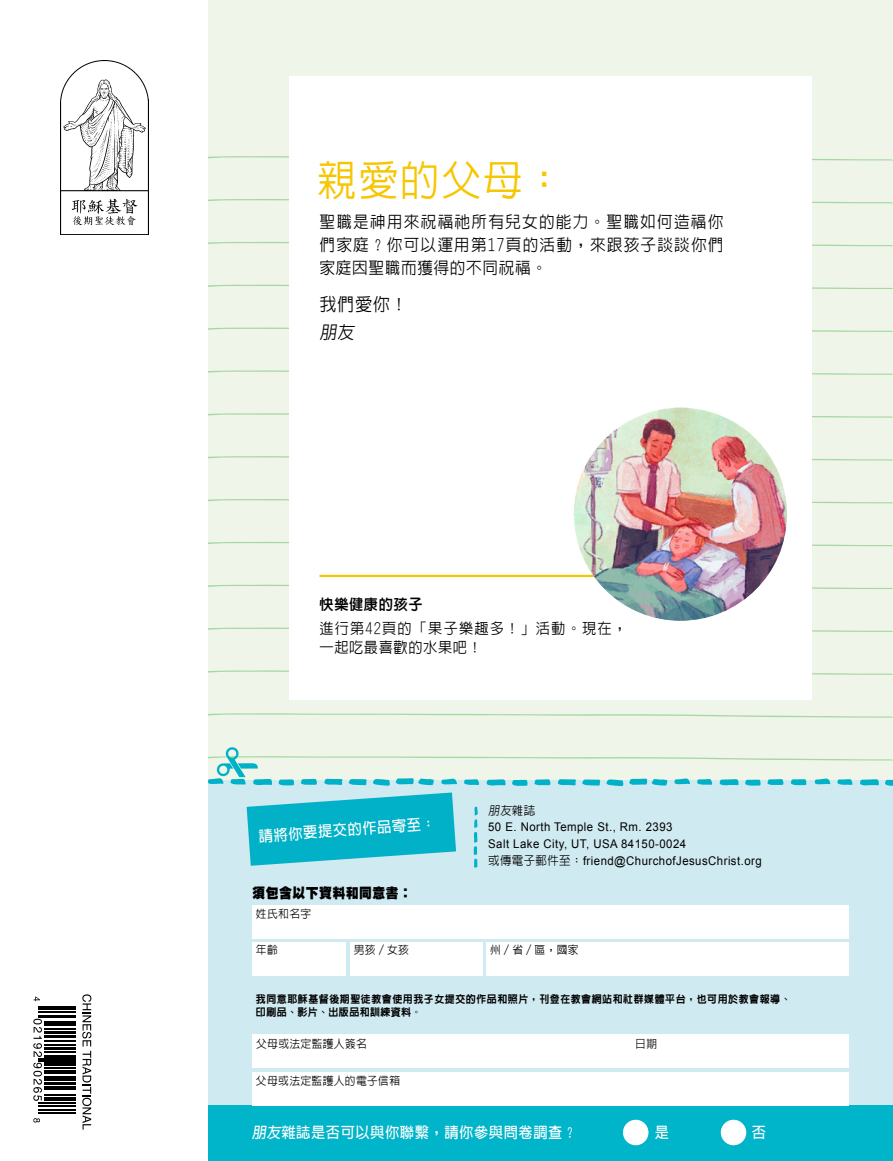
<style>
.page{position:relative;width:893px;height:1161px;background:#fff}
.page>*{position:absolute;margin:0;border:0;box-sizing:border-box;transform-origin:0 0}
.artcl1_h1_Dots{font:500 42px "AR Hei B5";letter-spacing:.04em;color:#f6c600;scale:.95 1}
.artcl1_p1{font:500 18px "AR Hei B5";color:#000;scale:.95 1}
.artcl1_p1_first{font:500 16.5px/23.1px "AR Hei B5";letter-spacing:.075em;color:#000;text-align:justify;scale:.95 1}
.artcl1_p1_aside_info_white_survey_contac{font:700 15px "AR Hei B5";letter-spacing:.04em;color:#fff;scale:.95 1}
.artcl1_p1_aside_sidebar_first{font:500 15px/19.5px "AR Hei B5";letter-spacing:.08em;color:#000;scale:.95 1}
.artcl1_p1_title_aside_sidebar{font:800 15px "AR Hei B5";letter-spacing:.04em;color:#000;scale:.95 1}
.artcl1_p1_aside_info{font:900 13.5px "AR Hei B5";letter-spacing:.04em;color:#000;scale:.95 1}
.artcl1_p1_address_aside_info{font:12px "Arial";letter-spacing:.04em;color:#000;scale:.95 1}
.artcl1_p1_address_aside_info-2{font:500 12px "AR Hei B5";color:#000;scale:.95 1}
.artcl1_p1_aside_info-2{font:500 11.25px "AR Hei B5";letter-spacing:.04em;color:#000;scale:.95 1}
.artcl1_p1_aside_info-3{font:800 10.5px/12.6px "AR Hei B5";letter-spacing:.05em;color:#000;scale:.95 1}
.s1{font-family:"AR Hei B5";font-weight:500}
</style>
<div class="page">
<div style="left:208px;top:0;width:685px;height:782px;background:#eff5e9"></div>
<svg style="left:208px;top:713px;width:685px;height:5px"></svg>
<svg style="left:208px;top:670px;width:685px;height:5px"></svg>
<svg style="left:208px;top:627px;width:685px;height:5px"></svg>
<svg style="left:208px;top:585px;width:685px;height:4px"></svg>
<svg style="left:208px;top:542px;width:685px;height:4px"></svg>
<svg style="left:208px;top:499px;width:685px;height:4px"></svg>
<svg style="left:208px;top:456px;width:685px;height:4px"></svg>
<svg style="left:208px;top:413px;width:685px;height:5px"></svg>
<svg style="left:208px;top:370px;width:685px;height:5px"></svg>
<svg style="left:208px;top:327px;width:685px;height:5px"></svg>
<svg style="left:208px;top:285px;width:685px;height:4px"></svg>
<svg style="left:208px;top:242px;width:685px;height:4px"></svg>
<svg style="left:208px;top:199px;width:685px;height:4px"></svg>
<svg style="left:208px;top:156px;width:685px;height:4px"></svg>
<div style="left:289px;top:77px;width:523px;height:622px;background:#fff"></div>
<div style="left:208px;top:780px;width:685px;height:331px;background:#d0eaf1"></div>
<svg style="left:247px;top:792px;width:209px;height:74px"></svg>
<hr style="left:319px;top:575px;width:438px;height:2px;background:#f6c600">
<div style="left:208px;top:1106px;width:685px;height:55px;background:#00b4c9"></div>
<img style="left:574px;top:407px;width:213px;height:214px;border-radius:107px">
<div style="left:252px;top:942px;width:94px;height:33px;background:#fff"></div>
<div style="left:350px;top:942px;width:132px;height:33px;background:#fff"></div>
<div style="left:486px;top:942px;width:362px;height:33px;background:#fff"></div>
<div style="left:623px;top:1120px;width:25px;height:25px;background:#fff;border-radius:50%"></div>
<div style="left:721px;top:1120px;width:25px;height:25px;background:#fff;border-radius:50%"></div>
<div style="left:252px;top:905px;width:596px;height:33px;background:#fff"></div>
<div style="left:252px;top:1034px;width:596px;height:34px;background:#fff"></div>
<div style="left:252px;top:1072px;width:596px;height:33px;background:#fff"></div>
<svg style="left:474px;top:806px;width:4px;height:62px"></svg>
<svg style="left:208px;top:747px;width:685px;height:39px"></svg>
<hr style="left:38px;top:1006px;width:38px;height:2px;background:#000">
<hr style="left:38px;top:1009px;width:38px;height:1px;background:#000">
<hr style="left:38px;top:1011px;width:38px;height:1px;background:#000">
<hr style="left:38px;top:1015px;width:38px;height:3px;background:#000">
<hr style="left:44px;top:1021px;width:32px;height:2px;background:#000">
<hr style="left:44px;top:1024px;width:32px;height:2px;background:#000">
<hr style="left:44px;top:1028px;width:32px;height:1px;background:#000">
<hr style="left:44px;top:1031px;width:32px;height:2px;background:#000">
<hr style="left:44px;top:1036px;width:32px;height:2px;background:#000">
<hr style="left:44px;top:1040px;width:32px;height:1px;background:#000">
<hr style="left:44px;top:1045px;width:32px;height:1px;background:#000">
<hr style="left:44px;top:1047px;width:32px;height:2px;background:#000">
<hr style="left:44px;top:1051px;width:32px;height:1px;background:#000">
<hr style="left:44px;top:1055px;width:32px;height:2px;background:#000">
<hr style="left:38px;top:1058px;width:38px;height:1px;background:#000">
<hr style="left:38px;top:1060px;width:38px;height:1px;background:#000">
<hr style="left:44px;top:1063px;width:32px;height:3px;background:#000">
<hr style="left:44px;top:1067px;width:32px;height:1px;background:#000">
<hr style="left:44px;top:1070px;width:32px;height:4px;background:#000">
<hr style="left:44px;top:1076px;width:32px;height:1px;background:#000">
<hr style="left:44px;top:1078px;width:32px;height:3px;background:#000">
<hr style="left:44px;top:1082px;width:32px;height:2px;background:#000">
<hr style="left:44px;top:1086px;width:32px;height:1px;background:#000">
<hr style="left:44px;top:1088px;width:32px;height:2px;background:#000">
<hr style="left:44px;top:1094px;width:32px;height:1px;background:#000">
<hr style="left:44px;top:1097px;width:32px;height:4px;background:#000">
<hr style="left:38px;top:1102px;width:38px;height:1px;background:#000">
<hr style="left:38px;top:1105px;width:38px;height:1px;background:#000">
<hr style="left:38px;top:1110px;width:38px;height:1px;background:#000">
<hr style="left:38px;top:1112px;width:38px;height:1px;background:#000">
<svg style="left:34px;top:996px;width:6px;height:5px"></svg>
<svg style="left:33px;top:1019px;width:9px;height:82px"></svg>
<svg style="left:33px;top:1118px;width:7px;height:4px"></svg>
<svg style="left:82px;top:994px;width:9px;height:135px"></svg>
<img style="left:61px;top:61px;width:87px;height:173px">
<p class="artcl1_h1_Dots" style="left:317px;top:159px;width:262px">親愛的父母：</p>
<p class="artcl1_p1_first" style="left:319px;top:210px;width:427px">聖職是神用來祝福祂所有兒女的能力。聖職如何造福你們家庭？你可以運用第17頁的活動，來跟孩子談談你們家庭因聖職而獲得的不同祝福。</p>
<p class="artcl1_p1" style="left:319px;top:295px;width:94px">我們愛你！</p>
<p class="artcl1_p1" style="left:319px;top:323px;width:41px">朋友</p>
<p class="artcl1_p1_title_aside_sidebar" style="left:319px;top:597px;width:110px">快樂健康的孩子</p>
<p class="artcl1_p1_aside_sidebar_first" style="left:319px;top:618px;width:325px">進行第42頁的「果子樂趣多！」活動。現在，一起吃最喜歡的水果吧！</p>
<p class="artcl1_p1_aside_info_white_survey_contac" style="left:258px;top:828px;width:188px;rotate:-4deg">請將你要提交的作品寄至：</p>
<p class="artcl1_p1_aside_info" style="left:253px;top:886px;width:169px">須包含以下資料和同意書：</p>
<p class="artcl1_p1_address_aside_info-2" style="left:488px;top:804px;width:51px">朋友雜誌</p>
<p class="artcl1_p1_address_aside_info" style="left:488px;top:819px;width:196px">50 E. North Temple St., Rm. 2393</p>
<p class="artcl1_p1_address_aside_info" style="left:488px;top:836px;width:210px">Salt Lake City, UT, USA 84150-0024</p>
<p class="artcl1_p1_address_aside_info" style="left:488px;top:853px;width:289px"><span class="s1">或傳電子郵件至：</span>friend@ChurchofJesusChrist.org</p>
<p class="artcl1_p1_aside_info-2" style="left:256px;top:908px;width:60px">姓氏和名字</p>
<p class="artcl1_p1_aside_info-2" style="left:256px;top:944px;width:24px">年齡</p>
<p class="artcl1_p1_aside_info-2" style="left:354px;top:944px;width:60px">男孩／女孩</p>
<p class="artcl1_p1_aside_info-2" style="left:490px;top:944px;width:95px">州／省／區，國家</p>
<p class="artcl1_p1_aside_info-3" style="left:256px;top:992px;width:564px">我同意耶穌基督後期聖徒教會使用我子女提交的作品和照片，刊登在教會網站和社群媒體平台，也可用於教會報導、印刷品、影片、出版品和訓練資料。</p>
<p class="artcl1_p1_aside_info-2" style="left:256px;top:1038px;width:118px">父母或法定監護人簽名</p>
<p class="artcl1_p1_aside_info-2" style="left:256px;top:1075px;width:153px">父母或法定監護人的電子信箱</p>
<p class="artcl1_p1_aside_info-2" style="left:635px;top:1038px;width:24px">日期</p>
<p class="artcl1_p1_aside_info_white_survey_contac" style="left:252px;top:1125px;width:344px">朋友雜誌是否可以與你聯繫，請你參與問卷調查？</p>
<p class="artcl1_p1_aside_info_white_survey_contac" style="left:655px;top:1125px;width:16px">是</p>
<p class="artcl1_p1_aside_info_white_survey_contac" style="left:752px;top:1125px;width:16px">否</p>
</div>
